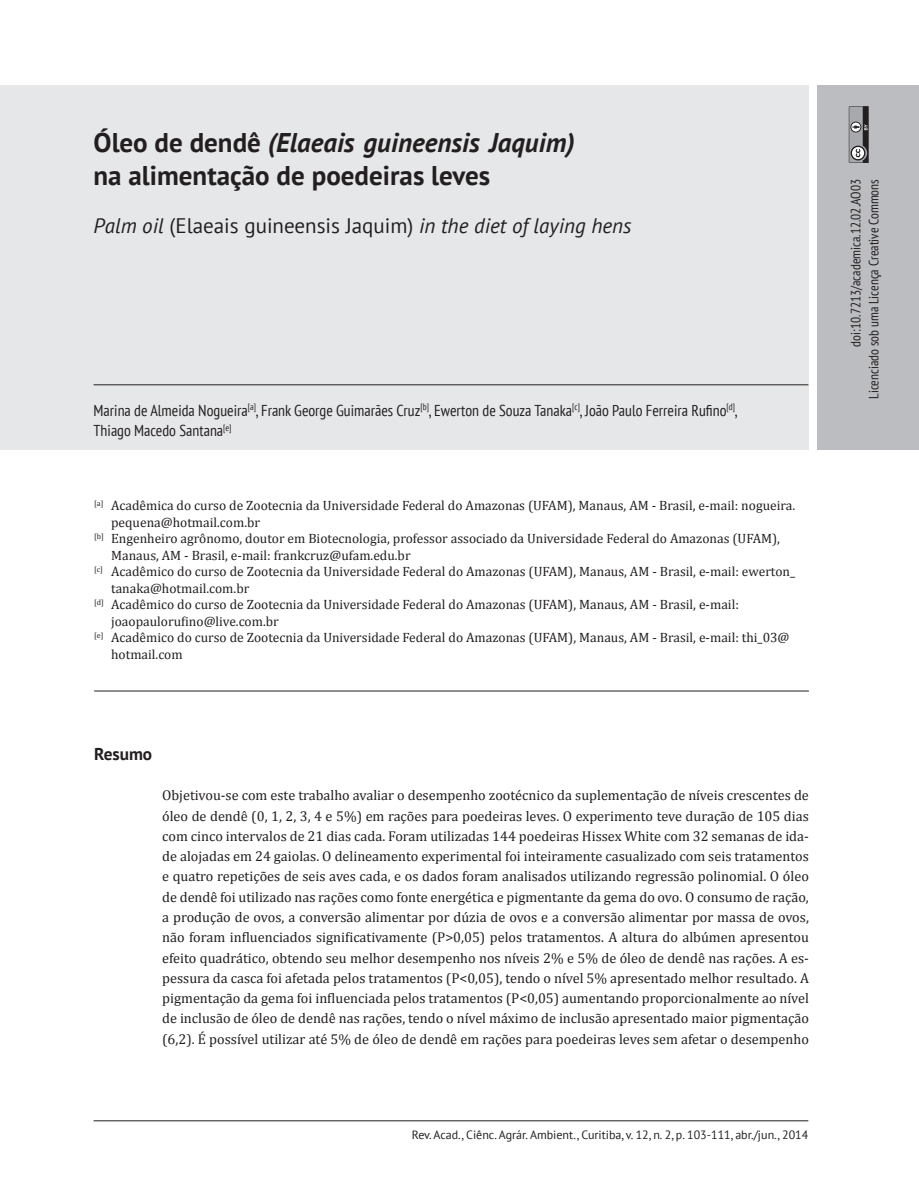
<style>
.page{position:relative;width:919px;height:1191px;background:#fff}
.page>*{position:absolute;margin:0;border:0;box-sizing:border-box;transform-origin:0 0}
.t1{font:700 27px/33px "PT Sans";color:#231f20}
.t2{font:italic 21px "PT Sans";color:#231f20}
.t3{font:700 17.25px "PT Sans";color:#231f20}
.t4{font:condensed 15.75px/20.2px "PT Sans";color:#231f20}
.t5{font:14.25px/20.2px "Cambria";color:#231f20;text-align:justify}
.t6{font:13.5px "Cambria";color:#231f20}
.t7{font:condensed 13.5px/18px "PT Sans";color:#231f20;text-align:right}
.t8{font:12px "PT Sans";color:#231f20}
.s1{font-style:italic}
.s2{font-style:normal}
</style>
<div class="page">
<hr style="left:94px;top:1120px;width:714px;height:1px;background:#231f20">
<div style="left:0;top:85px;width:808px;height:365px;background:#e6e7e9"></div>
<div style="left:816px;top:85px;width:102px;height:365px;background:#bcbdc0"></div>
<svg style="left:848px;top:106px;width:20px;height:57px"></svg>
<hr style="left:94px;top:384px;width:714px;height:1px;background:#231f20">
<hr style="left:94px;top:690px;width:714px;height:1px;background:#231f20">
<h1 class="t1" style="left:94px;top:126px;width:483px">Óleo de dendê <span class="s1">(Elaeais guineensis Jaquim) </span>na alimentação de poedeiras leves</h1>
<h2 class="t2" style="left:94px;top:212px;width:539px">Palm oil <span class="s2">(Elaeais guineensis Jaquim)</span> in the diet of laying hens</h2>
<p class="t4" style="left:94px;top:399px;width:645px">Marina de Almeida Nogueira<sup>[a]</sup>, Frank George Guimarães Cruz<sup>[b]</sup>, Ewerton de Souza Tanaka<sup>[c]</sup>, João Paulo Ferreira Rufino<sup>[d]</sup>,<br>Thiago Macedo Santana<sup>[e]</sup></p>
<p class="t6" style="left:94px;top:497px;width:702px"><sup>[a]</sup> Acadêmica do curso de Zootecnia da Universidade Federal do Amazonas (UFAM), Manaus, AM - Brasil, e-mail: nogueira.</p>
<p class="t6" style="left:111px;top:514px;width:150px">pequena@hotmail.com.br</p>
<p class="t6" style="left:94px;top:530px;width:687px"><sup>[b]</sup> Engenheiro agrônomo, doutor em Biotecnologia, professor associado da Universidade Federal do Amazonas (UFAM),</p>
<p class="t6" style="left:111px;top:547px;width:301px">Manaus, AM - Brasil, e-mail: frankcruz@ufam.edu.br</p>
<p class="t6" style="left:94px;top:563px;width:702px"><sup>[c]</sup> Acadêmico do curso de Zootecnia da Universidade Federal do Amazonas (UFAM), Manaus, AM - Brasil, e-mail: ewerton_</p>
<p class="t6" style="left:111px;top:580px;width:140px">tanaka@hotmail.com.br</p>
<p class="t6" style="left:94px;top:596px;width:646px"><sup>[d]</sup> Acadêmico do curso de Zootecnia da Universidade Federal do Amazonas (UFAM), Manaus, AM - Brasil, e-mail:</p>
<p class="t6" style="left:111px;top:613px;width:169px">joaopaulorufino@live.com.br</p>
<p class="t6" style="left:94px;top:629px;width:697px"><sup>[e]</sup> Acadêmico do curso de Zootecnia da Universidade Federal do Amazonas (UFAM), Manaus, AM - Brasil, e-mail: thi_03@</p>
<p class="t6" style="left:111px;top:646px;width:73px">hotmail.com</p>
<p class="t3" style="left:94px;top:742px;width:60px">Resumo</p>
<p class="t5" style="left:162px;top:785px;width:648px">Objetivou-se com este trabalho avaliar o desempenho zootécnico da suplementação de níveis crescentes de óleo de dendê (0, 1, 2, 3, 4 e 5%) em rações para poedeiras leves. O experimento teve duração de 105 dias com cinco intervalos de 21 dias cada. Foram utilizadas 144 poedeiras Hissex White com 32 semanas de ida&shy;de alojadas em 24 gaiolas. O delineamento experimental foi inteiramente casualizado com seis tratamentos e quatro repetições de seis aves cada, e os dados foram analisados utilizando regressão polinomial. O óleo de dendê foi utilizado nas rações como fonte energética e pigmentante da gema do ovo. O consumo de ração, a produção de ovos, a conversão alimentar por dúzia de ovos e a conversão alimentar por massa de ovos, não foram influenciados significativamente (P&gt;0,05) pelos tratamentos. A altura do albúmen apresentou efeito quadrático, obtendo seu melhor desempenho nos níveis 2% e 5% de óleo de dendê nas rações. A es&shy;pessura da casca foi afetada pelos tratamentos (P&lt;0,05), tendo o nível 5% apresentado melhor resultado. A pigmentação da gema foi influenciada pelos tratamentos (P&lt;0,05) aumentando proporcionalmente ao nível de inclusão de óleo de dendê nas rações, tendo o nível máximo de inclusão apresentado maior pigmentação (6,2). É possível utilizar até 5% de óleo de dendê em rações para poedeiras leves sem afetar o desempenho</p>
<p class="t8" style="left:412px;top:1126px;width:398px">Rev. Acad., Ciênc. Agrár. Ambient., Curitiba, v. 12, n. 2, p. 103-111, abr./jun., 2014</p>
<p class="t7" style="left:846px;top:399px;width:221px;rotate:-90deg">doi:10.7213/academica.12.02.AO03<br>Licenciado sob uma Licença Creative Commons</p>
</div>
